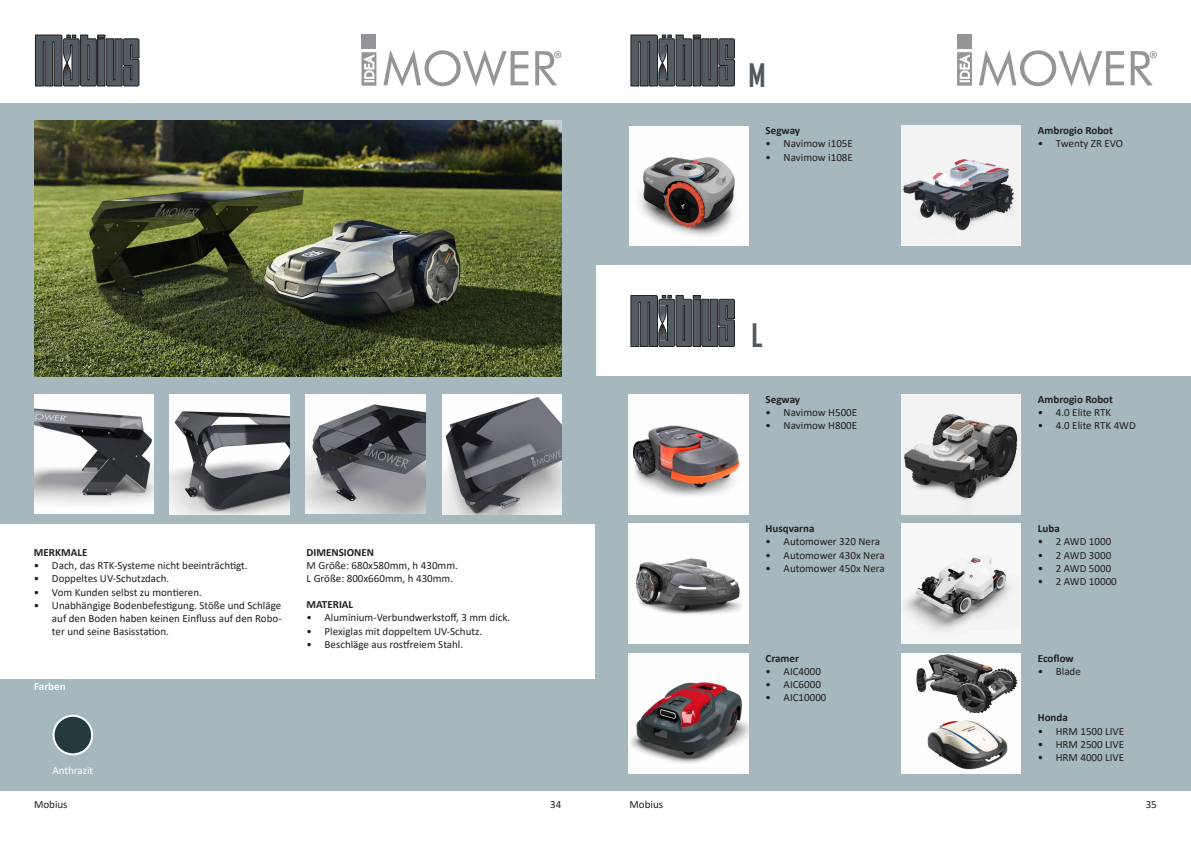
<style>
.page{position:relative;width:1191px;height:842px;background:#fff}
.page>*{position:absolute;margin:0;border:0;box-sizing:border-box;transform-origin:0 0}
.t1{font:700 31px "Agency FB";color:#52595e}
.Nome_pagina{font:11px/13.2px "Calibri";color:#231f20;text-align:justify}
.t2{font:700 11px "Calibri";color:#231f20}
.t3{font:11px "Calibri";color:#fff}
.t4{font:700 11px "Calibri";color:#fff}
</style>
<div class="page">
<div style="left:0;top:679px;width:595px;height:112px;background:#a4b8bd"></div>
<div style="left:54px;top:716px;width:38px;height:38px;background:#233b3d;border-radius:50%"></div>
<div style="left:53px;top:715px;width:40px;height:40px;border:2px solid #fff;border-radius:50%"></div>
<div style="left:361px;top:34px;width:15px;height:15px;background:#939598"></div>
<svg style="left:361px;top:52px;width:15px;height:34px"></svg>
<svg style="left:383px;top:50px;width:145px;height:37px"></svg>
<svg style="left:535px;top:51px;width:26px;height:34px"></svg>
<div style="left:0;top:104px;width:595px;height:420px;background:#a4b8bd"></div>
<img style="left:34px;top:394px;width:119px;height:120px">
<img style="left:170px;top:394px;width:119px;height:120px">
<img style="left:34px;top:121px;width:528px;height:255px">
<img style="left:306px;top:394px;width:120px;height:120px">
<img style="left:442px;top:394px;width:120px;height:120px">
<svg style="left:35px;top:35px;width:104px;height:51px;background:#54595f"></svg>
<div style="left:595px;top:377px;width:595px;height:414px;background:#a4b8bd"></div>
<div style="left:957px;top:34px;width:15px;height:15px;background:#939598"></div>
<svg style="left:957px;top:52px;width:15px;height:34px"></svg>
<svg style="left:979px;top:50px;width:145px;height:37px"></svg>
<svg style="left:1130px;top:51px;width:27px;height:34px"></svg>
<div style="left:595px;top:104px;width:596px;height:161px;background:#a4b8bd"></div>
<img style="left:629px;top:126px;width:119px;height:119px">
<img style="left:901px;top:125px;width:119px;height:120px">
<img style="left:628px;top:394px;width:120px;height:120px">
<img style="left:628px;top:524px;width:120px;height:120px">
<img style="left:628px;top:653px;width:120px;height:120px">
<img style="left:901px;top:524px;width:119px;height:119px">
<img style="left:901px;top:653px;width:119px;height:120px">
<img style="left:901px;top:394px;width:119px;height:120px">
<svg style="left:631px;top:35px;width:103px;height:51px;background:#555a60"></svg>
<svg style="left:631px;top:295px;width:103px;height:52px;background:#565a60"></svg>
<p class="t2" style="left:34px;top:545px;width:55px">MERKMALE</p>
<p class="Nome_pagina" style="left:34px;top:559px;width:215px">• Dach, das RTK-Systeme nicht beeinträchtigt.</p>
<p class="Nome_pagina" style="left:34px;top:572px;width:137px">• Doppeltes UV-Schutzdach.</p>
<p class="Nome_pagina" style="left:34px;top:585px;width:169px">• Vom Kunden selbst zu montieren.</p>
<p class="Nome_pagina" style="left:52px;top:598px;width:231px;text-indent:-18px">• Unabhängige Bodenbefestigung. Stöße und Schläge auf den Boden haben keinen Einfluss auf den Robo&shy;ter und seine Basisstation.</p>
<p class="t4" style="left:34px;top:679px;width:33px">Farben</p>
<p class="t2" style="left:306px;top:545px;width:69px">DIMENSIONEN</p>
<p class="Nome_pagina" style="left:306px;top:559px;width:153px">M Größe: 680x580mm, h 430mm.</p>
<p class="Nome_pagina" style="left:306px;top:572px;width:148px">L Größe: 800x660mm, h 430mm.</p>
<p class="t2" style="left:306px;top:597px;width:48px">MATERIAL</p>
<p class="Nome_pagina" style="left:306px;top:611px;width:205px">• Aluminium-Verbundwerkstoff, 3 mm dick.</p>
<p class="Nome_pagina" style="left:306px;top:624px;width:177px">• Plexiglas mit doppeltem UV-Schutz.</p>
<p class="Nome_pagina" style="left:306px;top:637px;width:158px">• Beschläge aus rostfreiem Stahl.</p>
<p class="t3" style="left:52px;top:763px;width:42px">Anthrazit</p>
<p class="t1" style="left:748px;top:56px;width:19px">M</p>
<p class="t2" style="left:765px;top:123px;width:36px">Segway</p>
<p class="Nome_pagina" style="left:765px;top:137px;width:89px">• Navimow i105E</p>
<p class="Nome_pagina" style="left:765px;top:150px;width:89px">• Navimow i108E</p>
<p class="t1" style="left:751px;top:316px;width:13px">L</p>
<p class="t2" style="left:765px;top:391px;width:36px">Segway</p>
<p class="Nome_pagina" style="left:765px;top:405px;width:93px">• Navimow H500E</p>
<p class="Nome_pagina" style="left:765px;top:419px;width:93px">• Navimow H800E</p>
<p class="t2" style="left:765px;top:521px;width:50px">Husqvarna</p>
<p class="Nome_pagina" style="left:765px;top:535px;width:116px">• Automower 320 Nera</p>
<p class="Nome_pagina" style="left:765px;top:548px;width:121px">• Automower 430x Nera</p>
<p class="Nome_pagina" style="left:765px;top:561px;width:121px">• Automower 450x Nera</p>
<p class="t2" style="left:765px;top:650px;width:35px">Cramer</p>
<p class="Nome_pagina" style="left:765px;top:664px;width:57px">• AIC4000</p>
<p class="Nome_pagina" style="left:765px;top:677px;width:57px">• AIC6000</p>
<p class="Nome_pagina" style="left:765px;top:691px;width:62px">• AIC10000</p>
<p class="t2" style="left:1037px;top:123px;width:77px">Ambrogio Robot</p>
<p class="Nome_pagina" style="left:1037px;top:137px;width:87px">• Twenty ZR EVO</p>
<p class="t2" style="left:1037px;top:391px;width:77px">Ambrogio Robot</p>
<p class="Nome_pagina" style="left:1037px;top:405px;width:75px">• 4.0 Elite RTK</p>
<p class="Nome_pagina" style="left:1037px;top:419px;width:99px">• 4.0 Elite RTK 4WD</p>
<p class="t2" style="left:1037px;top:521px;width:23px">Luba</p>
<p class="Nome_pagina" style="left:1037px;top:535px;width:75px">• 2 AWD 1000</p>
<p class="Nome_pagina" style="left:1037px;top:548px;width:75px">• 2 AWD 3000</p>
<p class="Nome_pagina" style="left:1037px;top:561px;width:75px">• 2 AWD 5000</p>
<p class="Nome_pagina" style="left:1037px;top:574px;width:80px">• 2 AWD 10000</p>
<p class="t2" style="left:1037px;top:650px;width:37px">Ecoflow</p>
<p class="Nome_pagina" style="left:1037px;top:664px;width:45px">• Blade</p>
<p class="t2" style="left:1037px;top:710px;width:32px">Honda</p>
<p class="Nome_pagina" style="left:1037px;top:724px;width:88px">• HRM 1500 LIVE</p>
<p class="Nome_pagina" style="left:1037px;top:737px;width:88px">• HRM 2500 LIVE</p>
<p class="Nome_pagina" style="left:1037px;top:750px;width:88px">• HRM 4000 LIVE</p>
<p class="Nome_pagina" style="left:34px;top:797px;width:35px">Mobius</p>
<p class="Nome_pagina" style="left:629px;top:797px;width:35px">Mobius</p>
<p class="Nome_pagina" style="left:550px;top:797px;width:13px">34</p>
<p class="Nome_pagina" style="left:1145px;top:797px;width:13px">35</p>
</div>
